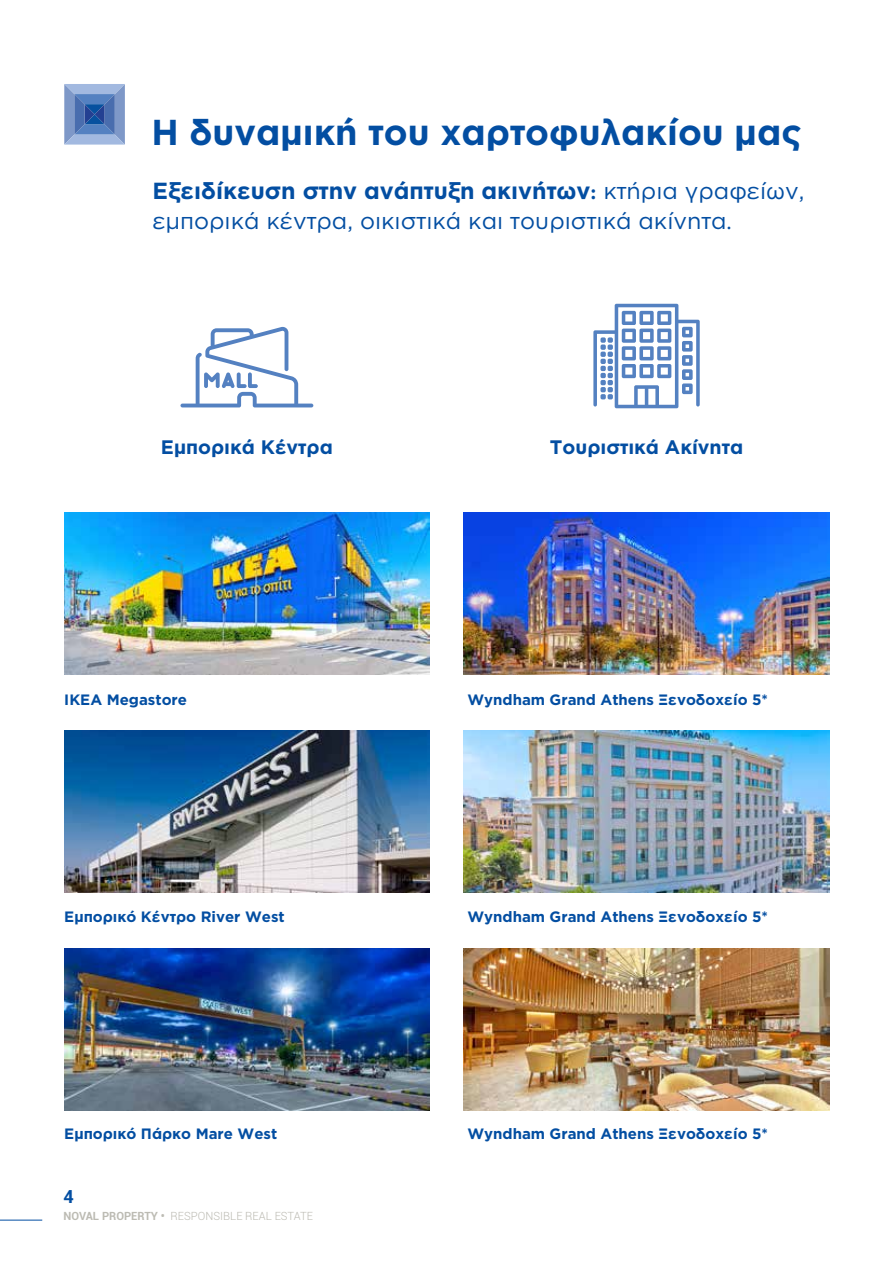
<style>
.page{position:relative;width:893px;height:1263px;background:#fff}
.page>*{position:absolute;margin:0;border:0;box-sizing:border-box;transform-origin:0 0}
.t1{font:700 36px "Gotham";color:#034ea2}
.t2{font:23.25px/29.8px "Gotham";color:#034ea2}
.t3{font:700 19.5px "Gotham";color:#034ea2}
.t4{font:700 18px "Roboto";color:#034ea2}
.t5{font:700 15px "Gotham";color:#034ea2}
.t6{font:300 11.25px "Roboto";color:#bcbbb3}
.s1{font-weight:700}
.s2{font-family:"Minion Pro";font-weight:700}
.s3{font-family:"Minion Pro"}
</style>
<div class="page">
<svg style="left:64px;top:84px;width:61px;height:61px;background:#7191c5"></svg>
<img style="left:64px;top:512px;width:366px;height:162px">
<img style="left:464px;top:512px;width:365px;height:162px">
<img style="left:64px;top:730px;width:366px;height:162px">
<img style="left:464px;top:730px;width:365px;height:162px">
<img style="left:64px;top:948px;width:366px;height:162px">
<img style="left:464px;top:948px;width:365px;height:162px">
<svg style="left:180px;top:327px;width:133px;height:80px"></svg>
<svg style="left:593px;top:304px;width:107px;height:104px"></svg>
<hr style="left:0;top:1220px;width:42px;height:1px;background:#034ea2">
<h1 class="t1" style="left:151px;top:111px;width:652px">Η δυναμική του χαρτοφυλακίου μας</h1>
<h2 class="t2" style="left:153px;top:175px;width:653px"><span class="s1">Εξειδίκευση στην ανάπτυξη ακινήτων</span><span class="s2">:</span> κτήρια γραφείων, εμπορικά κέντρα, οικιστικά και τουριστικά ακίνητα<span class="s3">.</span></h2>
<h3 class="t3" style="left:161px;top:435px;width:173px">Εμπορικά Κέντρα</h3>
<h3 class="t3" style="left:550px;top:435px;width:195px">Τουριστικά Ακίνητα</h3>
<p class="t5" style="left:64px;top:691px;width:124px">IKEA Megastore</p>
<p class="t5" style="left:467px;top:691px;width:302px">Wyndham Grand Athens Ξενοδοχείο 5*</p>
<p class="t5" style="left:64px;top:908px;width:222px">Εμπορικό Κέντρο River West</p>
<p class="t5" style="left:467px;top:908px;width:302px">Wyndham Grand Athens Ξενοδοχείο 5*</p>
<p class="t5" style="left:64px;top:1125px;width:215px">Εμπορικό Πάρκο Mare West</p>
<p class="t5" style="left:467px;top:1125px;width:302px">Wyndham Grand Athens Ξενοδοχείο 5*</p>
<p class="t4" style="left:64px;top:1183px;width:12px">4</p>
<p class="t6" style="left:64px;top:1209px;width:251px"><span class="s1">NOVAL PROPERTY •</span> RESPONSIBLE REAL ESTATE</p>
</div>
